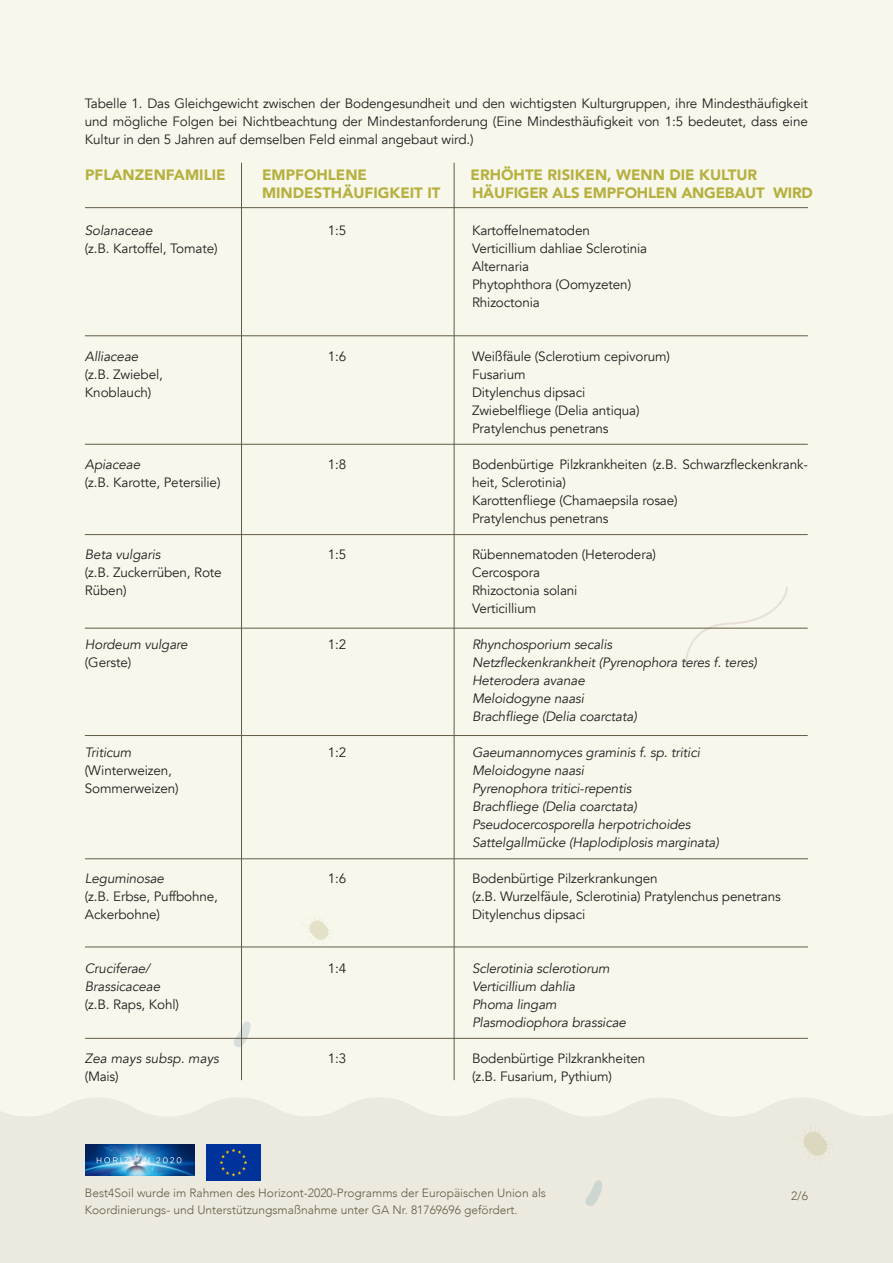
<style>
.page{position:relative;width:893px;height:1263px;background:#f7f7eb}
.page>*{position:absolute;margin:0;border:0;box-sizing:border-box;transform-origin:0 0}
.t1{font:900 15px "Avenir";color:#b6b03f}
.t2{font:13.5px/18px "Avenir";letter-spacing:-.01em;color:#231f20}
.t3{font:italic 13.5px "Avenir";letter-spacing:-.01em;color:#231f20}
.t4{font:300 12px "Avenir";color:#645c46}
</style>
<div class="page">
<div style="left:0;top:1098px;width:893px;height:165px;background:#eceade"></div>
<svg style="left:794px;top:1124px;width:39px;height:39px"></svg>
<svg style="left:685px;top:587px;width:103px;height:79px"></svg>
<svg style="left:585px;top:1180px;width:19px;height:27px"></svg>
<svg style="left:302px;top:915px;width:31px;height:30px"></svg>
<svg style="left:234px;top:1021px;width:18px;height:26px"></svg>
<img style="left:85px;top:1144px;width:109px;height:31px">
<img style="left:207px;top:1144px;width:53px;height:36px">
<hr style="left:85px;top:207px;width:723px;height:1px;background:#645c46">
<hr style="left:241px;top:163px;width:1px;height:917px;background:#645c46">
<hr style="left:454px;top:163px;width:1px;height:917px;background:#645c46">
<hr style="left:85px;top:335px;width:723px;height:1px;background:#645c46">
<hr style="left:85px;top:444px;width:723px;height:1px;background:#645c46">
<hr style="left:85px;top:534px;width:723px;height:1px;background:#645c46">
<hr style="left:85px;top:628px;width:723px;height:1px;background:#645c46">
<hr style="left:85px;top:735px;width:723px;height:1px;background:#645c46">
<hr style="left:85px;top:858px;width:723px;height:1px;background:#645c46">
<hr style="left:85px;top:947px;width:723px;height:1px;background:#645c46">
<hr style="left:85px;top:1038px;width:723px;height:1px;background:#645c46">
<p class="t2" style="left:85px;top:95px;width:725px;text-align:justify">Tabelle 1. Das Gleichgewicht zwischen der Bodengesundheit und den wichtigsten Kulturgruppen, ihre Mindesthäufigkeit und mögliche Folgen bei Nichtbeachtung der Mindestanforderung (Eine Mindesthäufigkeit von 1:5 bedeutet, dass eine Kultur in den 5 Jahren auf demselben Feld einmal angebaut wird.)</p>
<p class="t1" style="left:85px;top:162px;width:142px">PFLANZENFAMILIE</p>
<p class="t1" style="left:262px;top:162px;width:107px">EMPFOHLENE</p>
<p class="t1" style="left:471px;top:162px;width:288px">ERHÖHTE RISIKEN, WENN DIE KULTUR</p>
<p class="t1" style="left:262px;top:180px;width:180px">MINDESTHÄUFIGKEIT IT</p>
<p class="t1" style="left:472px;top:180px;width:342px">HÄUFIGER ALS EMPFOHLEN ANGEBAUT WIRD</p>
<p class="t3" style="left:85px;top:222px;width:69px">Solanaceae</p>
<p class="t2" style="left:85px;top:240px;width:134px">(z.B. Kartoffel, Tomate)</p>
<p class="t2" style="left:472px;top:222px;width:119px">Kartoffelnematoden</p>
<p class="t2" style="left:472px;top:240px;width:177px">Verticillium dahliae Sclerotinia</p>
<p class="t2" style="left:472px;top:258px;width:59px">Alternaria</p>
<p class="t2" style="left:472px;top:276px;width:161px">Phytophthora (Oomyzeten)</p>
<p class="t2" style="left:472px;top:294px;width:69px">Rhizoctonia</p>
<p class="t2" style="left:328px;top:222px;width:20px">1:5</p>
<p class="t3" style="left:85px;top:348px;width:55px">Alliaceae</p>
<p class="t2" style="left:85px;top:366px;width:80px">(z.B. Zwiebel,</p>
<p class="t2" style="left:85px;top:384px;width:68px">Knoblauch)</p>
<p class="t3" style="left:85px;top:456px;width:57px">Apiaceae</p>
<p class="t2" style="left:85px;top:474px;width:137px">(z.B. Karotte, Petersilie)</p>
<p class="t3" style="left:85px;top:546px;width:77px">Beta vulgaris</p>
<p class="t2" style="left:85px;top:564px;width:138px">(z.B. Zuckerrüben, Rote<br>Rüben)</p>
<p class="t3" style="left:85px;top:636px;width:104px">Hordeum vulgare</p>
<p class="t2" style="left:85px;top:654px;width:48px">(Gerste)</p>
<p class="t3" style="left:85px;top:744px;width:48px">Triticum</p>
<p class="t2" style="left:85px;top:762px;width:95px">(Winterweizen,<br>Sommerweizen)</p>
<p class="t3" style="left:85px;top:870px;width:81px">Leguminosae</p>
<p class="t2" style="left:85px;top:888px;width:135px">(z.B. Erbse, Puffbohne,<br>Ackerbohne)</p>
<p class="t3" style="left:85px;top:960px;width:67px">Cruciferae/</p>
<p class="t3" style="left:85px;top:978px;width:77px">Brassicaceae</p>
<p class="t2" style="left:85px;top:996px;width:96px">(z.B. Raps, Kohl)</p>
<p class="t3" style="left:85px;top:1050px;width:136px">Zea mays subsp. mays</p>
<p class="t2" style="left:85px;top:1068px;width:35px">(Mais)</p>
<p class="t2" style="left:328px;top:348px;width:20px">1:6</p>
<p class="t2" style="left:328px;top:456px;width:20px">1:8</p>
<p class="t2" style="left:328px;top:546px;width:20px">1:5</p>
<p class="t2" style="left:328px;top:636px;width:20px">1:2</p>
<p class="t2" style="left:328px;top:744px;width:20px">1:2</p>
<p class="t2" style="left:328px;top:870px;width:20px">1:6</p>
<p class="t2" style="left:328px;top:960px;width:20px">1:4</p>
<p class="t2" style="left:328px;top:1050px;width:20px">1:3</p>
<p class="t2" style="left:472px;top:348px;width:200px">Weißfäule (Sclerotium cepivorum)</p>
<p class="t2" style="left:472px;top:366px;width:55px">Fusarium</p>
<p class="t2" style="left:472px;top:384px;width:115px">Ditylenchus dipsaci</p>
<p class="t2" style="left:472px;top:402px;width:169px">Zwiebelfliege (Delia antiqua)</p>
<p class="t2" style="left:472px;top:420px;width:138px">Pratylenchus penetrans</p>
<p class="t2" style="left:472px;top:456px;width:337px">Bodenbürtige Pilzkrankheiten (z.B. Schwarzfleckenkrank&shy;heit, Sclerotinia)</p>
<p class="t2" style="left:472px;top:492px;width:207px">Karottenfliege (Chamaepsila rosae)</p>
<p class="t2" style="left:472px;top:510px;width:138px">Pratylenchus penetrans</p>
<p class="t2" style="left:472px;top:546px;width:186px">Rübennematoden (Heterodera)</p>
<p class="t2" style="left:472px;top:564px;width:70px">Cercospora</p>
<p class="t2" style="left:472px;top:582px;width:107px">Rhizoctonia solani</p>
<p class="t2" style="left:472px;top:600px;width:66px">Verticillium</p>
<p class="t3" style="left:472px;top:636px;width:142px">Rhynchosporium secalis</p>
<p class="t3" style="left:472px;top:654px;width:286px">Netzfleckenkrankheit (Pyrenophora teres f. teres)</p>
<p class="t3" style="left:472px;top:672px;width:114px">Heterodera avanae</p>
<p class="t3" style="left:472px;top:690px;width:114px">Meloidogyne naasi</p>
<p class="t3" style="left:472px;top:708px;width:166px">Brachfliege (Delia coarctata)</p>
<p class="t3" style="left:472px;top:744px;width:229px">Gaeumannomyces graminis f. sp. tritici</p>
<p class="t3" style="left:472px;top:762px;width:114px">Meloidogyne naasi</p>
<p class="t3" style="left:472px;top:780px;width:161px">Pyrenophora tritici-repentis</p>
<p class="t3" style="left:472px;top:798px;width:166px">Brachfliege (Delia coarctata)</p>
<p class="t3" style="left:472px;top:816px;width:220px">Pseudocercosporella herpotrichoides</p>
<p class="t3" style="left:472px;top:834px;width:248px">Sattelgallmücke (Haplodiplosis marginata)</p>
<p class="t2" style="left:472px;top:870px;width:187px">Bodenbürtige Pilzerkrankungen</p>
<p class="t2" style="left:472px;top:888px;width:310px">(z.B. Wurzelfäule, Sclerotinia) Pratylenchus penetrans</p>
<p class="t2" style="left:472px;top:906px;width:115px">Ditylenchus dipsaci</p>
<p class="t3" style="left:472px;top:960px;width:139px">Sclerotinia sclerotiorum</p>
<p class="t3" style="left:472px;top:978px;width:105px">Verticillium dahlia</p>
<p class="t3" style="left:472px;top:996px;width:86px">Phoma lingam</p>
<p class="t3" style="left:472px;top:1014px;width:156px">Plasmodiophora brassicae</p>
<p class="t2" style="left:472px;top:1050px;width:175px">Bodenbürtige Pilzkrankheiten</p>
<p class="t2" style="left:472px;top:1068px;width:141px">(z.B. Fusarium, Pythium)</p>
<p class="t4" style="left:85px;top:1186px;width:463px">Best4Soil wurde im Rahmen des Horizont-2020-Programms der Europäischen Union als</p>
<p class="t4" style="left:85px;top:1202px;width:434px">Koordinierungs- und Unterstützungsmaßnahme unter GA Nr. 81769696 gefördert.</p>
<p class="t4" style="left:791px;top:1189px;width:18px">2/6</p>
</div>
